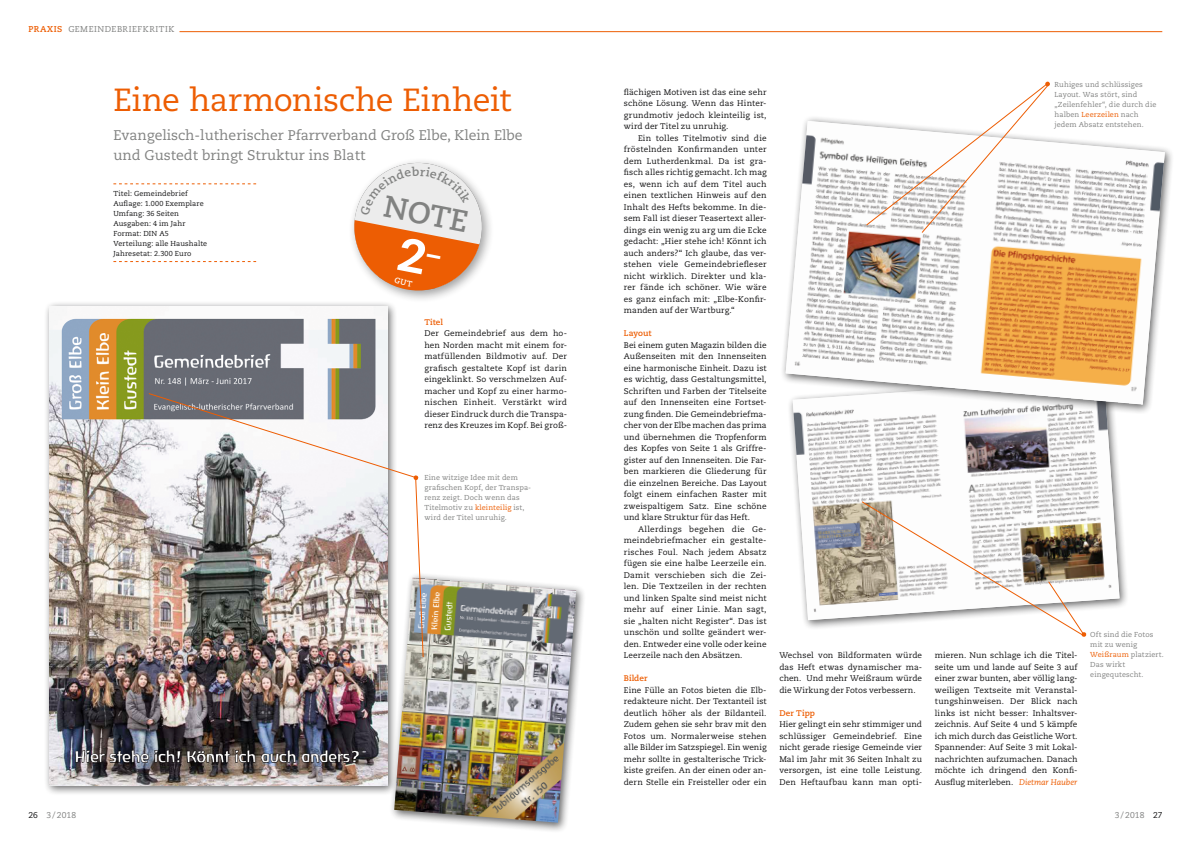
<style>
.page{position:relative;width:1191px;height:842px;background:#fff}
.page>*{position:absolute;margin:0;border:0;box-sizing:border-box;transform-origin:0 0}
.t1{font:32px "Caecilia LT Std";letter-spacing:-.01em;color:#ed5d03}
.t2{font:700 30.3px "Caecilia LT Std";color:#818281}
.t3{font:14px/20px "Caecilia LT Std";color:#818281}
.t4{font:8.5px "Caecilia LT Std";letter-spacing:.06em;color:#818281}
.t5{font:8.2px/11.5px "Caecilia LT Std";letter-spacing:.01em;color:#141415;text-align:justify}
.t6{font:700 8.2px "Caecilia LT Std";color:#ed5d03}
.t7{font:7.2px/10px "Caecilia LT Std";letter-spacing:.015em;color:#818281}
.t8{font:7.2px/10px "Caecilia LT Std";letter-spacing:.015em;color:#141415}
.s1{font-weight:700;color:#ed5d03}
.s2{color:#ed5d03}
.s3{font-style:italic;color:#ed5d03}
.s4{color:#141415}
</style>
<div class="page">
<div style="left:786px;top:372px;width:343px;height:258px;background:#141415;opacity:.65"></div>
<img style="left:792px;top:414px;width:327px;height:206px">
<svg style="left:861px;top:501px;width:225px;height:136px"></svg>
<hr style="left:179px;top:31px;width:983px;height:1px;background:#ed5d03">
<div style="left:43px;top:300px;width:354px;height:495px;background:#141415;opacity:.65"></div>
<img style="left:49px;top:306px;width:338px;height:479px">
<div style="left:389px;top:572px;width:197px;height:260px;background:#141415;opacity:.65"></div>
<img style="left:394px;top:578px;width:182px;height:245px">
<img style="left:148px;top:393px;width:276px;height:265px">
<svg style="left:113px;top:183px;width:143px;height:1px"></svg>
<svg style="left:113px;top:261px;width:143px;height:1px"></svg>
<div style="left:780px;top:115px;width:394px;height:299px;background:#141415;opacity:.65"></div>
<img style="left:785px;top:121px;width:379px;height:284px">
<svg style="left:865px;top:81px;width:185px;height:152px"></svg>
<div style="left:348px;top:157px;width:146px;height:146px;background:#141415;opacity:.4"></div>
<svg style="left:349px;top:163px;width:138px;height:133px"></svg>
<p class="t4" style="left:28px;top:24px;width:148px"><span class="s1">PRAXIS</span> GEMEINDEBRIEFKRITIK</p>
<h1 class="t1" style="left:113px;top:81px;width:399px">Eine harmonische Einheit</h1>
<p class="t7" style="left:1054px;top:79px;width:103px">Ruhiges und schlüssiges<br>Layout. Was stört, sind „Zeilenfehler“, die durch die halben <span class="s2">Leerzeilen</span> nach jedem Absatz entstehen.</p>
<p class="t5" style="left:624px;top:86px;width:144px">flächigen Motiven ist das eine sehr schöne Lösung. Wenn das Hinter&shy;grundmotiv jedoch kleinteilig ist, wird der Titel zu unruhig.</p>
<p class="t5" style="left:624px;top:132px;width:144px;text-indent:14px">Ein tolles Titelmotiv sind die fröstelnden Konfirmanden unter dem Lutherdenkmal. Da ist gra&shy;fisch alles richtig gemacht. Ich mag es, wenn ich auf dem Titel auch einen textlichen Hinweis auf den Inhalt des Hefts bekomme. In die&shy;sem Fall ist dieser Teasertext aller&shy;dings ein wenig zu arg um die Ecke gedacht: „Hier stehe ich! Könnt ich auch anders?“ Ich glaube, das ver&shy;stehen viele Gemeindebriefleser nicht wirklich. Direkter und kla&shy;rer fände ich schöner. Wie wäre es ganz einfach mit: „Elbe-Konfir&shy;manden auf der Wartburg.“</p>
<p class="t6" style="left:624px;top:328px;width:29px">Layout</p>
<p class="t5" style="left:624px;top:339px;width:144px">Bei einem guten Magazin bilden die Außenseiten mit den Innenseiten eine harmonische Einheit. Dazu ist es wichtig, dass Gestaltungsmittel, Schriften und Farben der Titelseite auf den Innenseiten eine Fortset&shy;zung finden. Die Gemeindebriefma&shy;cher von der Elbe machen das prima und übernehmen die Tropfenform des Kopfes von Seite 1 als Griffre&shy;gister auf den Innenseiten. Die Far&shy;ben markieren die Gliederung für die einzelnen Bereiche. Das Layout folgt einem einfachen Raster mit zweispaltigem Satz. Eine schöne und klare Struktur für das Heft.</p>
<p class="t5" style="left:624px;top:523px;width:144px;text-indent:14px">Allerdings begehen die Ge&shy;meindebriefmacher ein gestalte&shy;risches Foul. Nach jedem Absatz fügen sie eine halbe Leerzeile ein.<br>Damit verschieben sich die Zei&shy;len. Die Textzeilen in der rechten und linken Spalte sind meist nicht mehr auf einer Linie. Man sagt, sie „halten nicht Register“. Das ist unschön und sollte geändert wer&shy;den. Entweder eine volle oder keine Leerzeile nach den Absätzen.</p>
<p class="t6" style="left:624px;top:673px;width:25px">Bilder</p>
<p class="t5" style="left:624px;top:684px;width:144px;text-align:left">Eine Fülle an Fotos bieten die Elb&shy;redakteure nicht. Der Textanteil ist deutlich höher als der Bildanteil.<br>Zudem gehen sie sehr brav mit den Fotos um. Normalerweise stehen alle Bilder im Satzspiegel. Ein wenig mehr sollte in gestalterische Trick&shy;kiste greifen. An der einen oder an&shy;dern Stelle ein Freisteller oder ein</p>
<h3 class="t3" style="left:113px;top:125px;width:411px">Evangelisch-lutherischer Pfarrverband Groß Elbe, Klein Elbe und Gustedt bringt Struktur ins Blatt</h3>
<p class="t8" style="left:113px;top:188px;width:95px">Titel: Gemeindebrief<br>Auflage: 1.000 Exemplare<br>Umfang: 36 Seiten<br>Ausgaben: 4 im Jahr<br>Format: DIN A5<br>Verteilung: alle Haushalte<br>Jahresetat: 2.300 Euro</p>
<h2 class="t2" style="left:388px;top:188px;width:86px;rotate:11deg">NOTE</h2>
<p class="t6" style="left:424px;top:317px;width:20px">Titel</p>
<p class="t5" style="left:424px;top:328px;width:144px">Der Gemeindebrief aus dem ho&shy;hen Norden macht mit einem for&shy;matfüllenden Bildmotiv auf. Der grafisch gestaltete Kopf ist darin eingeklinkt. So verschmelzen Auf&shy;macher und Kopf zu einer harmo&shy;nischen Einheit. Verstärkt wird dieser Eindruck durch die Transpa&shy;renz des Kreuzes im Kopf. Bei groß-</p>
<p class="t7" style="left:424px;top:473px;width:108px">Eine witzige Idee mit dem grafischen Kopf, der Transpa&shy;renz zeigt. Doch wenn das<br>Titelmotiv zu <span class="s2">kleinteilig</span> ist, wird der Titel unruhig.</p>
<p class="t7" style="left:1090px;top:629px;width:75px">Oft sind die Fotos mit zu wenig<br><span class="s2">Weißraum</span> platziert.<br>Das wirkt eingequtescht.</p>
<p class="t5" style="left:779px;top:650px;width:144px">Wechsel von Bildformaten würde das Heft etwas dynamischer ma&shy;chen. Und mehr Weißraum würde die Wirkung der Fotos verbessern.</p>
<p class="t6" style="left:779px;top:708px;width:37px">Der Tipp</p>
<p class="t5" style="left:779px;top:719px;width:144px">Hier gelingt ein sehr stimmiger und schlüssiger Gemeindebrief. Eine nicht gerade riesige Gemeinde vier Mal im Jahr mit 36 Seiten Inhalt zu versorgen, ist eine tolle Leistung.<br>Den Heftaufbau kann man opti-</p>
<p class="t5" style="left:934px;top:650px;width:144px">mieren. Nun schlage ich die Titel&shy;seite um und lande auf Seite 3 auf einer zwar bunten, aber völlig lang&shy;weiligen Textseite mit Veranstal&shy;tungshinweisen. Der Blick nach links ist nicht besser: Inhaltsver&shy;zeichnis. Auf Seite 4 und 5 kämpfe ich mich durch das Geistliche Wort.<br>Spannender: Auf Seite 3 mit Lokal&shy;nachrichten aufzumachen. Danach möchte ich dringend den Konfi-Ausflug miterleben. <span class="s3">Dietmar Hauber</span></p>
<p class="t4" style="left:28px;top:810px;width:49px"><span class="s4">26</span> 3 / 2018</p>
<p class="t4" style="left:1115px;top:810px;width:49px">3 / 2018 <span class="s4">27</span></p>
</div>
